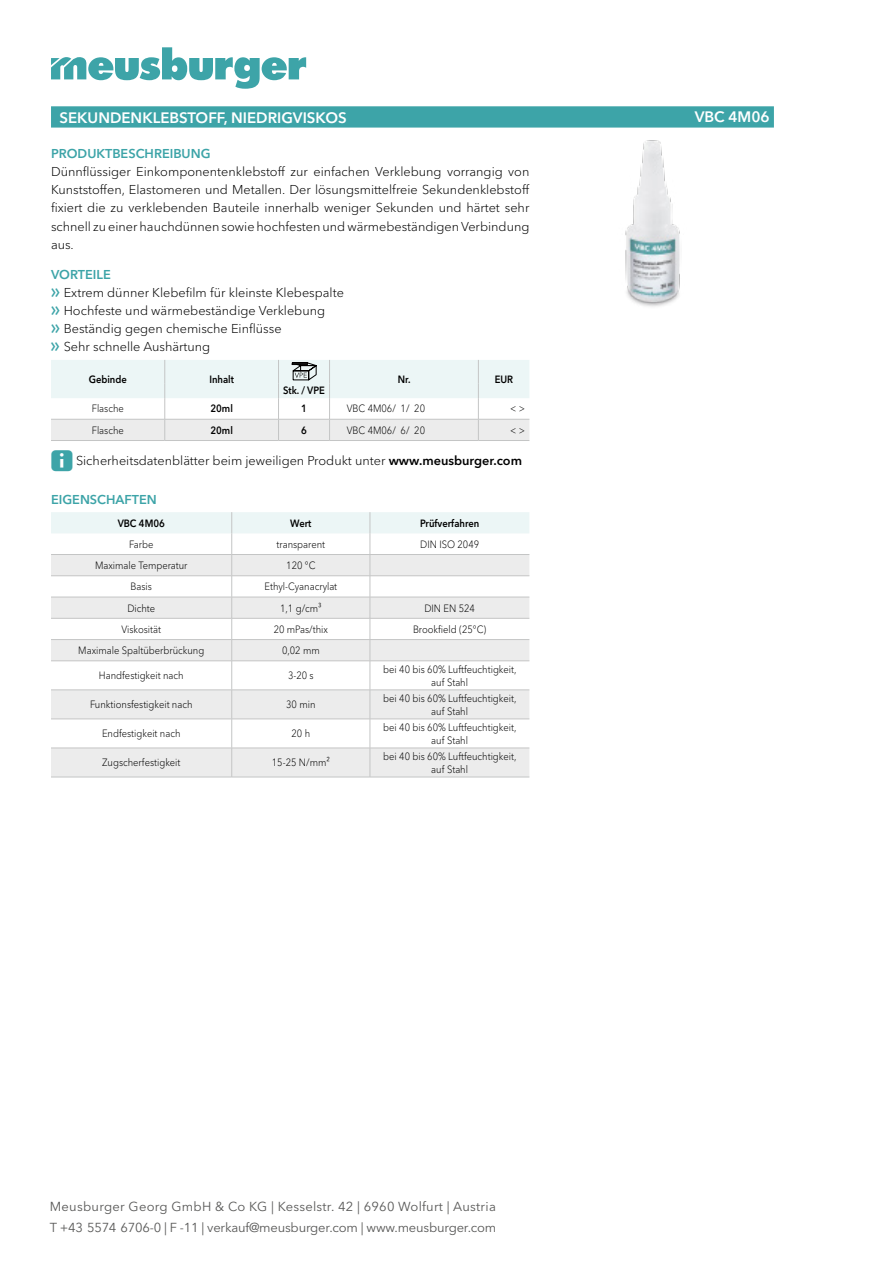
<style>
.page{position:relative;width:893px;height:1263px;background:#fff}
.page>*{position:absolute;margin:0;border:0;box-sizing:border-box;transform-origin:0 0}
.t1{font:600 15px "Avenir Next W1 G";color:#fff}
.t2{font:12.9px/20.7px "Avenir Next W1 G";letter-spacing:-.005em;color:#585857}
.t3{font:300 12.75px/18px "Avenir Next W1 G";color:#000;text-align:justify}
.t4{font:600 12.75px "Avenir Next W1 G";color:#3da4a8}
.t5{font:300 10.5px/12.6px "Avenir Next W1 G";color:#000;text-align:center;scale:.9 1}
.t6{font:600 10.5px "Avenir Next W1 G";color:#000;scale:.9 1}
.s1{font-weight:600;color:#3da4a8}
.s2{font-family:"Meusburger Sonderzeichen";font-weight:400;color:#3da4a8}
.s3{font-weight:600}
</style>
<div class="page">
<svg style="left:51px;top:47px;width:255px;height:42px"></svg>
<svg style="left:51px;top:106px;width:723px;height:22px;background:#43a7aa"></svg>
<hr style="left:51px;top:440px;width:114px;height:1px;background:#c4c5c5">
<hr style="left:165px;top:440px;width:114px;height:1px;background:#c4c5c5">
<hr style="left:279px;top:440px;width:51px;height:1px;background:#c4c5c5">
<hr style="left:330px;top:440px;width:148px;height:1px;background:#c4c5c5">
<hr style="left:478px;top:440px;width:51px;height:1px;background:#c4c5c5">
<svg style="left:51px;top:360px;width:478px;height:80px"></svg>
<img style="left:625px;top:140px;width:55px;height:167px">
<svg style="left:51px;top:512px;width:478px;height:265px"></svg>
<hr style="left:51px;top:777px;width:181px;height:1px;background:#c4c5c5">
<hr style="left:232px;top:777px;width:138px;height:1px;background:#c4c5c5">
<hr style="left:370px;top:777px;width:159px;height:1px;background:#c4c5c5">
<p class="t1" style="left:60px;top:108px;width:289px">SEKUNDENKLEBSTOFF, NIEDRIGVISKOS</p>
<p class="t1" style="left:695px;top:108px;width:76px">VBC 4M06</p>
<p class="t4" style="left:51px;top:146px;width:161px">PRODUKTBESCHREIBUNG</p>
<p class="t3" style="left:51px;top:163px;width:480px">Dünnflüssiger Einkomponentenklebstoff zur einfachen Verklebung vorrangig von Kunststoffen, Elastomeren und Metallen. Der lösungsmittelfreie Sekundenklebstoff fixiert die zu verklebenden Bauteile innerhalb weniger Sekunden und härtet sehr schnell zu einer hauchdünnen sowie hochfesten und wärmebeständigen Verbindung aus.</p>
<p class="t3" style="left:51px;top:266px;width:294px;text-align:left"><span class="s1">VORTEILE<br></span><span class="s2">f</span> Extrem dünner Klebefilm für kleinste Klebespalte <span class="s2">f</span> Hochfeste und wärmebeständige Verklebung<br><span class="s2">f</span> Beständig gegen chemische Einflüsse<br><span class="s2">f</span> Sehr schnelle Aushärtung</p>
<p class="t6" style="left:89px;top:373px;width:44px">Gebinde</p>
<p class="t6" style="left:209px;top:373px;width:29px">Inhalt</p>
<p class="t6" style="left:398px;top:373px;width:16px">Nr.</p>
<p class="t6" style="left:495px;top:373px;width:22px">EUR</p>
<p class="t6" style="left:283px;top:384px;width:48px">Stk. / VPE</p>
<p class="t5" style="left:92px;top:402px;width:37px">Flasche</p>
<p class="t6" style="left:210px;top:402px;width:26px">20ml</p>
<p class="t6" style="left:301px;top:402px;width:8px">1</p>
<p class="t5" style="left:347px;top:402px;width:89px">VBC 4M06/ 1/ 20</p>
<p class="t5" style="left:510px;top:402px;width:18px">&lt; &gt;</p>
<p class="t5" style="left:92px;top:424px;width:37px">Flasche</p>
<p class="t6" style="left:210px;top:423px;width:26px">20ml</p>
<p class="t6" style="left:301px;top:423px;width:8px">6</p>
<p class="t5" style="left:347px;top:424px;width:89px">VBC 4M06/ 6/ 20</p>
<p class="t5" style="left:510px;top:424px;width:18px">&lt; &gt;</p>
<p class="t3" style="left:51px;top:452px;width:473px"><span class="s2">E</span> Sicherheitsdatenblätter beim jeweiligen Produkt unter <span class="s3">www.meusburger.com</span></p>
<p class="t4" style="left:51px;top:492px;width:107px">EIGENSCHAFTEN</p>
<p class="t6" style="left:118px;top:517px;width:54px">VBC 4M06</p>
<p class="t6" style="left:290px;top:517px;width:25px">Wert</p>
<p class="t6" style="left:420px;top:517px;width:67px">Prüfverfahren</p>
<p class="t5" style="left:129px;top:538px;width:29px">Farbe</p>
<p class="t5" style="left:277px;top:538px;width:55px">transparent</p>
<p class="t5" style="left:420px;top:538px;width:67px">DIN ISO 2049</p>
<p class="t5" style="left:95px;top:559px;width:104px">Maximale Temperatur</p>
<p class="t5" style="left:286px;top:559px;width:34px">120 °C</p>
<p class="t5" style="left:131px;top:580px;width:25px">Basis</p>
<p class="t5" style="left:264px;top:580px;width:82px">Ethyl-Cyanacrylat</p>
<p class="t5" style="left:127px;top:602px;width:33px">Dichte</p>
<p class="t5" style="left:280px;top:602px;width:48px">1,1 g/cm³</p>
<p class="t5" style="left:424px;top:602px;width:58px">DIN EN 524</p>
<p class="t5" style="left:122px;top:623px;width:45px">Viskosität</p>
<p class="t5" style="left:274px;top:623px;width:62px">20 mPas/thix</p>
<p class="t5" style="left:413px;top:623px;width:83px">Brookfield (25°C)</p>
<p class="t5" style="left:78px;top:644px;width:142px">Maximale Spaltüberbrückung</p>
<p class="t5" style="left:282px;top:644px;width:43px">0,02 mm</p>
<p class="t5" style="left:99px;top:669px;width:96px">Handfestigkeit nach</p>
<p class="t5" style="left:288px;top:669px;width:30px">3-20 s</p>
<p class="t5" style="left:383px;top:663px;width:149px">bei 40 bis 60% Luftfeuchtigkeit, auf Stahl</p>
<p class="t5" style="left:90px;top:698px;width:115px">Funktionsfestigkeit nach</p>
<p class="t5" style="left:286px;top:698px;width:34px">30 min</p>
<p class="t5" style="left:383px;top:692px;width:149px">bei 40 bis 60% Luftfeuchtigkeit, auf Stahl</p>
<p class="t5" style="left:102px;top:727px;width:89px">Endfestigkeit nach</p>
<p class="t5" style="left:292px;top:727px;width:22px">20 h</p>
<p class="t5" style="left:383px;top:721px;width:149px">bei 40 bis 60% Luftfeuchtigkeit, auf Stahl</p>
<p class="t5" style="left:102px;top:756px;width:88px">Zugscherfestigkeit</p>
<p class="t5" style="left:272px;top:756px;width:66px">15-25 N/mm²</p>
<p class="t5" style="left:383px;top:750px;width:149px">bei 40 bis 60% Luftfeuchtigkeit, auf Stahl</p>
<p class="t2" style="left:50px;top:1196px;width:448px">Meusburger Georg GmbH &amp; Co KG | Kesselstr. 42 | 6960 Wolfurt | Austria<br>T +43 5574 6706-0 | F -11 | verkauf@meusburger.com | www.meusburger.com</p>
</div>
